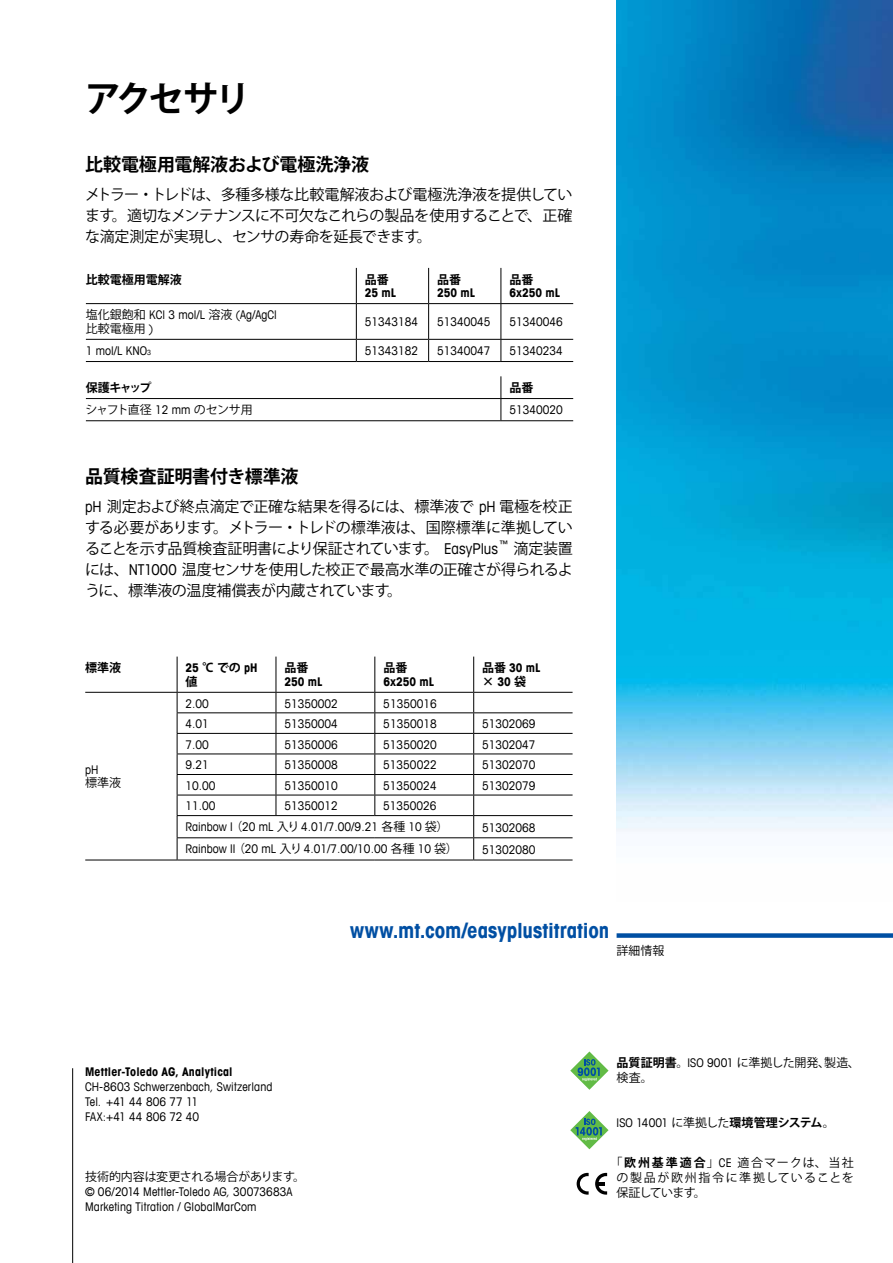
<style>
.page{position:relative;width:893px;height:1263px;background:#fff}
.page>*{position:absolute;margin:0;border:0;box-sizing:border-box;transform-origin:0 0}
.t1{font:700 36px "Koz Go Pro";letter-spacing:-.105em;color:#000}
.t2{font:700 condensed 21px "Avant Garde Com";letter-spacing:-.005em;color:#004fa3}
.t3{font:700 18px "Koz Go Pro";letter-spacing:-.015em;color:#000}
.t4{font:15px/21px "Koz Go Pro";letter-spacing:-.03em;color:#000;text-align:justify}
.t5{font:condensed 12px/15px "Avant Garde Com";color:#000}
.t6{font:12px/15px "Koz Go Pro";color:#000}
.t7{font:700 condensed 12px "Avant Garde Com";color:#000}
.t8{font:700 12px "Koz Go Pro";color:#000}
.t9{font:12px "Koz Go Pro";letter-spacing:-.02em;color:#000}
.t10{font:12px "Koz Go Pro";letter-spacing:-.06em;color:#000}
.t11{font:condensed 9px "Avant Garde Com";color:#000}
.s1{font-family:"Koz Go Pro";font-stretch:normal}
.s2{font-family:"Avant Garde Com";font-stretch:condensed}
.s3{font-size:7.2px}
.s4{font-weight:700}
.s5{font-family:"Koz Go Pro";font-weight:700;font-stretch:normal}
</style>
<div class="page">
<hr style="left:72px;top:1068px;width:1px;height:195px;background:#000">
<div style="left:617px;top:933px;width:276px;height:5px;background:#004fa3"></div>
<img style="left:617px;top:0;width:276px;height:832px">
<svg style="left:570px;top:1111px;width:38px;height:38px"></svg>
<svg style="left:577px;top:1173px;width:12px;height:21px"></svg>
<svg style="left:595px;top:1173px;width:12px;height:21px"></svg>
<svg style="left:570px;top:1051px;width:39px;height:39px"></svg>
<svg style="left:355px;top:268px;width:146px;height:35px"></svg>
<hr style="left:356px;top:268px;width:1px;height:35px;background:#000">
<hr style="left:428px;top:268px;width:1px;height:35px;background:#000">
<hr style="left:501px;top:268px;width:1px;height:35px;background:#000">
<hr style="left:86px;top:303px;width:270px;height:1px;background:#000">
<hr style="left:356px;top:303px;width:73px;height:1px;background:#000">
<hr style="left:356px;top:304px;width:1px;height:35px;background:#000">
<hr style="left:429px;top:303px;width:72px;height:1px;background:#000">
<hr style="left:428px;top:304px;width:1px;height:35px;background:#000">
<hr style="left:501px;top:303px;width:72px;height:1px;background:#000">
<hr style="left:501px;top:304px;width:1px;height:35px;background:#000">
<hr style="left:86px;top:339px;width:270px;height:1px;background:#000">
<hr style="left:356px;top:339px;width:73px;height:1px;background:#000">
<svg style="left:356px;top:340px;width:1px;height:21px"></svg>
<hr style="left:429px;top:339px;width:72px;height:1px;background:#000">
<svg style="left:428px;top:340px;width:1px;height:21px"></svg>
<hr style="left:501px;top:339px;width:72px;height:1px;background:#000">
<svg style="left:501px;top:340px;width:1px;height:21px"></svg>
<hr style="left:86px;top:361px;width:270px;height:1px;background:#000">
<hr style="left:356px;top:361px;width:73px;height:1px;background:#000">
<hr style="left:429px;top:361px;width:72px;height:1px;background:#000">
<hr style="left:501px;top:361px;width:72px;height:1px;background:#000">
<hr style="left:86px;top:420px;width:415px;height:1px;background:#000">
<hr style="left:501px;top:420px;width:72px;height:1px;background:#000">
<svg style="left:86px;top:376px;width:487px;height:44px"></svg>
<hr style="left:177px;top:860px;width:99px;height:1px;background:#000">
<hr style="left:276px;top:860px;width:99px;height:1px;background:#000">
<hr style="left:375px;top:860px;width:99px;height:1px;background:#000">
<hr style="left:474px;top:860px;width:99px;height:1px;background:#000">
<svg style="left:85px;top:657px;width:488px;height:203px"></svg>
<hr style="left:85px;top:860px;width:92px;height:1px;background:#000">
<h1 class="t1" style="left:85px;top:75px;width:167px">アクセサリ</h1>
<h3 class="t3" style="left:85px;top:153px;width:285px">比較電極用電解液および電極洗浄液</h3>
<p class="t4" style="left:85px;top:184px;width:489px">メトラー・トレドは、多種多様な比較電解液および電極洗浄液を提供しています。適切なメンテナンスに不可欠なこれらの製品を使用することで、正確な滴定測定が実現し、センサの寿命を延長できます。</p>
<p class="t8" style="left:86px;top:271px;width:97px">比較電極用電解液</p>
<p class="t8" style="left:365px;top:271px;width:25px">品番</p>
<p class="t7" style="left:365px;top:285px;width:33px">25 mL</p>
<p class="t8" style="left:437px;top:271px;width:25px">品番</p>
<p class="t7" style="left:437px;top:285px;width:40px">250 mL</p>
<p class="t8" style="left:509px;top:271px;width:25px">品番</p>
<p class="t7" style="left:509px;top:285px;width:52px">6x250 mL</p>
<p class="t5" style="left:86px;top:307px;width:193px"><span class="s1">塩化銀飽和</span> KCl 3 mol/L <span class="s1">溶液</span> (Ag/AgCl</p>
<p class="t6" style="left:86px;top:321px;width:69px">比較電極用 <span class="s2">)</span></p>
<p class="t5" style="left:365px;top:314px;width:55px">51343184</p>
<p class="t5" style="left:437px;top:314px;width:55px">51340045</p>
<p class="t5" style="left:509px;top:314px;width:55px">51340046</p>
<p class="t5" style="left:86px;top:343px;width:67px">1 mol/L KNO<span class="s3">3</span></p>
<p class="t5" style="left:365px;top:343px;width:55px">51343182</p>
<p class="t5" style="left:437px;top:343px;width:55px">51340047</p>
<p class="t5" style="left:509px;top:343px;width:55px">51340234</p>
<p class="t8" style="left:86px;top:380px;width:67px">保護キャップ</p>
<p class="t8" style="left:509px;top:380px;width:25px">品番</p>
<p class="t10" style="left:86px;top:402px;width:169px">シャフト直径 <span class="s2">12 mm</span> のセンサ用</p>
<p class="t5" style="left:509px;top:402px;width:55px">51340020</p>
<h3 class="t3" style="left:85px;top:465px;width:215px">品質検査証明書付き標準液</h3>
<p class="t4" style="left:85px;top:496px;width:489px"><span class="s2">pH</span> 測定および終点滴定で正確な結果を得るには、標準液で <span class="s2">pH</span> 電極を校正する必要があります。メトラー・トレドの標準液は、国際標準に準拠していることを示す品質検査証明書により保証されています。 <span class="s2">EasyPlus</span></p>
<p class="t11" style="left:500px;top:538px;width:10px">™</p>
<p class="t4" style="left:85px;top:538px;width:489px;text-indent:429px">滴定装置には、<span class="s2">NT1000</span> 温度センサを使用した校正で最高水準の正確さが得られるように、標準液の温度補償表が内蔵されています。</p>
<p class="t8" style="left:85px;top:660px;width:37px">標準液</p>
<p class="t7" style="left:186px;top:660px;width:73px">25 <span class="s1">℃ での</span> pH</p>
<p class="t8" style="left:186px;top:674px;width:13px">値</p>
<p class="t8" style="left:284px;top:660px;width:25px">品番</p>
<p class="t7" style="left:284px;top:674px;width:40px">250 mL</p>
<p class="t8" style="left:383px;top:660px;width:25px">品番</p>
<p class="t7" style="left:383px;top:674px;width:52px">6x250 mL</p>
<p class="t7" style="left:482px;top:660px;width:60px"><span class="s1">品番</span> 30 mL</p>
<p class="t8" style="left:482px;top:674px;width:46px">× <span class="s2">30</span> 袋</p>
<p class="t5" style="left:85px;top:762px;width:15px">pH</p>
<p class="t6" style="left:85px;top:776px;width:37px">標準液</p>
<p class="t5" style="left:186px;top:696px;width:25px">2.00</p>
<p class="t5" style="left:284px;top:696px;width:55px">51350002</p>
<p class="t5" style="left:383px;top:696px;width:55px">51350016</p>
<p class="t5" style="left:186px;top:716px;width:25px">4.01</p>
<p class="t5" style="left:284px;top:716px;width:55px">51350004</p>
<p class="t5" style="left:383px;top:716px;width:55px">51350018</p>
<p class="t5" style="left:482px;top:716px;width:55px">51302069</p>
<p class="t5" style="left:186px;top:737px;width:25px">7.00</p>
<p class="t5" style="left:284px;top:737px;width:55px">51350006</p>
<p class="t5" style="left:383px;top:737px;width:55px">51350020</p>
<p class="t5" style="left:482px;top:737px;width:55px">51302047</p>
<p class="t5" style="left:186px;top:757px;width:25px">9.21</p>
<p class="t5" style="left:284px;top:757px;width:55px">51350008</p>
<p class="t5" style="left:383px;top:757px;width:55px">51350022</p>
<p class="t5" style="left:482px;top:757px;width:55px">51302070</p>
<p class="t5" style="left:186px;top:778px;width:32px">10.00</p>
<p class="t5" style="left:284px;top:778px;width:55px">51350010</p>
<p class="t5" style="left:383px;top:778px;width:55px">51350024</p>
<p class="t5" style="left:482px;top:778px;width:55px">51302079</p>
<p class="t5" style="left:186px;top:798px;width:32px">11.00</p>
<p class="t5" style="left:284px;top:798px;width:55px">51350012</p>
<p class="t5" style="left:186px;top:795px;width:264px;line-height:20.7px;text-indent:198px">51350026<br>Rainbow I <span class="s1">（</span>20 mL <span class="s1">入り</span>4.01/7.00/9.21 <span class="s1">各種</span> 10 <span class="s1">袋）</span></p>
<p class="t5" style="left:482px;top:820px;width:55px">51302068</p>
<p class="t5" style="left:186px;top:841px;width:274px">Rainbow II <span class="s1">（</span>20 mL <span class="s1">入り</span>4.01/7.00/10.00 <span class="s1">各種</span> 10 <span class="s1">袋）</span></p>
<p class="t5" style="left:482px;top:842px;width:55px">51302080</p>
<h2 class="t2" style="left:350px;top:917px;width:261px">www.mt.com/easyplustitration</h2>
<p class="t6" style="left:617px;top:943px;width:49px">詳細情報</p>
<p class="t7" style="left:85px;top:1063px;width:149px">Mettler-Toledo AG, Analytical</p>
<p class="t5" style="left:85px;top:1078px;width:189px">CH-8603 Schwerzenbach, Switzerland<br>Tel. +41 44 806 77 11<br>FAX: +41 44 806 72 40</p>
<p class="t9" style="left:85px;top:1168px;width:222px">技術的内容は変更される場合があります。</p>
<p class="t5" style="left:85px;top:1183px;width:209px">© 06/2014 Mettler-Toledo AG, 30073683A<br>Marketing Titration / GlobalMarCom</p>
<p class="t6" style="left:616px;top:1055px;width:245px"><span class="s4">品質証明書</span>。<span class="s2">ISO 9001</span> に準拠した開発、製造、検査。</p>
<p class="t5" style="left:616px;top:1115px;width:220px">ISO 14001 <span class="s1">に準拠した</span><span class="s5">環境管理システム</span><span class="s1">。</span></p>
<p class="t6" style="left:616px;top:1155px;width:239px;text-align:justify;text-indent:-6px">「<span class="s4">欧州基準適合</span>」<span class="s2">CE</span> 適合マークは、当社の製品が欧州指令に準拠していることを保証しています。</p>
</div>
